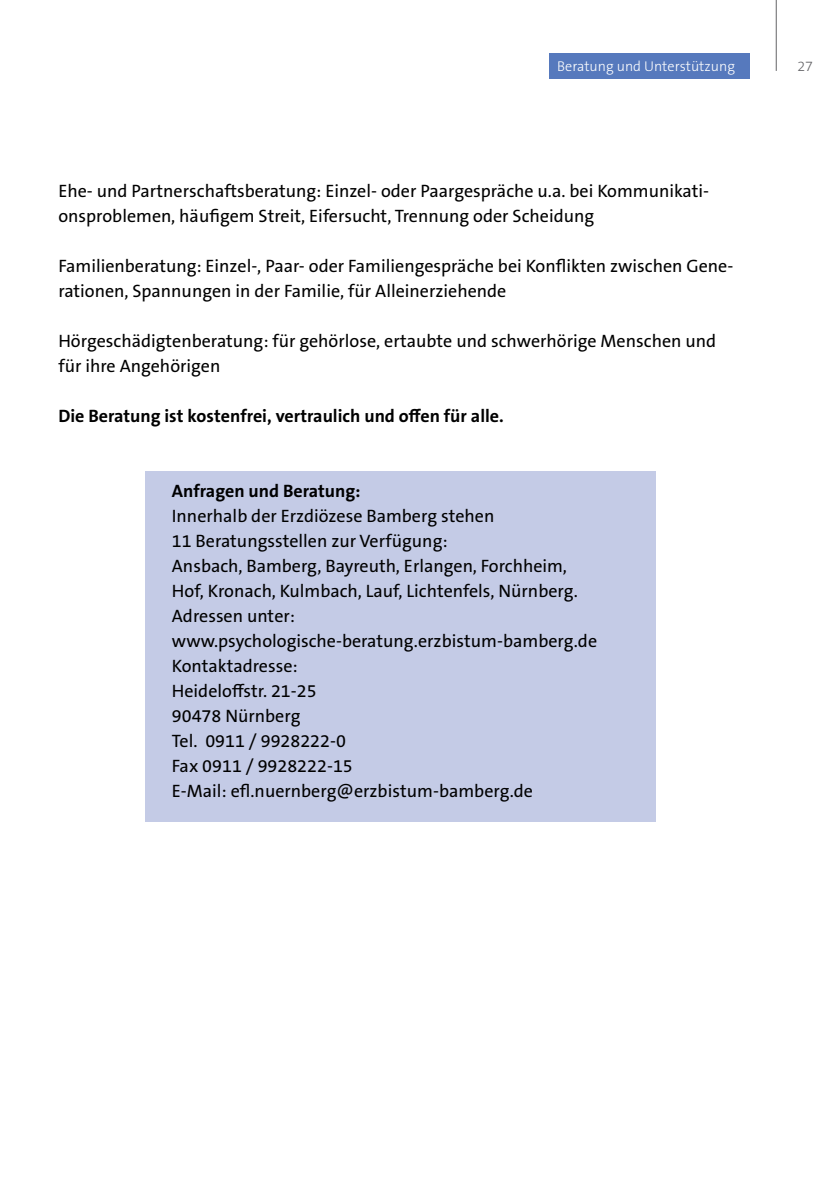
<style>
.page{position:relative;width:840px;height:1191px;background:#fff}
.page>*{position:absolute;margin:0;border:0;box-sizing:border-box;transform-origin:0 0}
.t1{font:18px/25px "The Sans B W5 Plain";color:#000}
.t2{font:700 18px "The Sans B W7";color:#000}
.t3{font:300 14.2px "The Sans B W3";color:#fff}
.t4{font:300 14.2px "The Sans B W3";color:#636366}
</style>
<div class="page">
<div style="left:145px;top:471px;width:510px;height:350px;background:#c4cbe6"></div>
<div style="left:548px;top:54px;width:201px;height:25px;background:#5679bd"></div>
<hr style="left:775px;top:0;width:1px;height:71px;background:#636366">
<p class="t3" style="left:557px;top:57px;width:179px">Beratung und Unterstützung</p>
<p class="t4" style="left:797px;top:57px;width:17px">27</p>
<p class="t1" style="left:58px;top:179px;width:651px">Ehe- und Partnerschaftsberatung: Einzel- oder Paargespräche u.a. bei Kommunikati&shy;onsproblemen, häufigem Streit, Eifersucht, Trennung oder Scheidung</p>
<p class="t1" style="left:58px;top:254px;width:676px">Familienberatung: Einzel-, Paar- oder Familiengespräche bei Konflikten zwischen Gene&shy;rationen, Spannungen in der Familie, für Alleinerziehende</p>
<p class="t1" style="left:58px;top:329px;width:659px">Hörgeschädigtenberatung: für gehörlose, ertaubte und schwerhörige Menschen und für ihre Angehörigen</p>
<p class="t2" style="left:58px;top:404px;width:446px">Die Beratung ist kostenfrei, vertraulich und offen für alle.</p>
<p class="t2" style="left:172px;top:479px;width:190px">Anfragen und Beratung:</p>
<p class="t1" style="left:172px;top:504px;width:426px">Innerhalb der Erzdiözese Bamberg stehen<br>11 Beratungsstellen zur Verfügung:<br>Ansbach, Bamberg, Bayreuth, Erlangen, Forchheim, Hof, Kronach, Kulmbach, Lauf, Lichtenfels, Nürnberg.<br>Adressen unter: www.psychologische-beratung.erzbistum-bamberg.de Kontaktadresse:<br>Heideloffstr. 21-25<br>90478 Nürnberg<br>Tel. 0911 / 9928222-0<br>Fax 0911 / 9928222-15<br>E-Mail: efl.nuernberg@erzbistum-bamberg.de</p>
</div>
